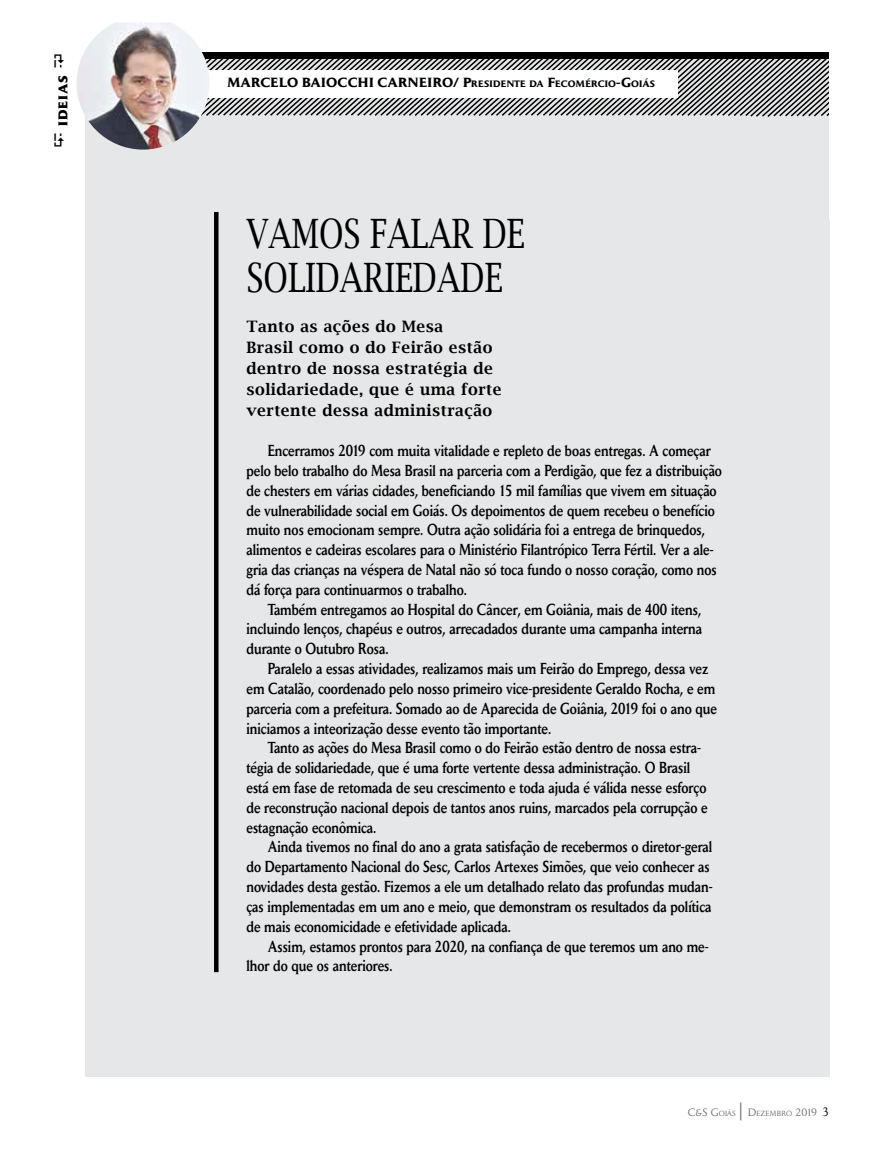
<style>
.page{position:relative;width:893px;height:1149px;background:#fff}
.page>*{position:absolute;margin:0;border:0;box-sizing:border-box;transform-origin:0 0}
.t1{font:40.5px/43.5px "Lucida Bright";color:#000;scale:.78 1}
.t2{font:500 15.75px/19.8px "Daily News";color:#000;scale:.8 1}
.t3{font:600 15.75px/21px "Lucida Bright";letter-spacing:.03em;color:#000}
.t4{font:700 13.05px "Daily News";letter-spacing:.02em;color:#000}
.t5{font:800 12.6px "Daily News";letter-spacing:.065em;color:#000}
.t6{font:10.5px "Daily News";color:#6d6e71}
.t7{font:7.35px "Daily News";letter-spacing:.04em;color:#6d6e71}
.s1{font-style:inherit}
.s2{font-size:9.15px}
.s3{font-size:7.35px}
.s4{font-size:18px}
.s5{font-size:10.5px}
.s6{font-size:12px;color:#000}
</style>
<div class="page">
<div style="left:85px;top:58px;width:744px;height:1018px;background:#e6e7e8"></div>
<svg style="left:210px;top:52px;width:619px;height:65px"></svg>
<div style="left:189px;top:70px;width:489px;height:28px;background:#fff"></div>
<img style="left:77px;top:22px;width:133px;height:127px">
<div style="left:214px;top:212px;width:5px;height:759px;background:#000"></div>
<p class="t5" style="left:55px;top:126px;width:51px;rotate:-90deg">ideias</p>
<p class="t4" style="left:227px;top:75px;width:429px">MARCELO BAIOCCHI CARNEIRO/ <span class="s1">P</span><span class="s2">RESIDENTE DA</span> <span class="s1">F</span><span class="s2">ECOMÉRCIO</span><span class="s1">-G</span><span class="s2">OIÁS</span></p>
<h1 class="t1" style="left:246px;top:212px;width:358px">VAMOS FALAR DE<br>SOLIDARIEDADE</h1>
<p class="t3" style="left:246px;top:316px;width:257px">Tanto as ações do Mesa<br>Brasil como o do Feirão estão dentro de nossa estratégia de solidariedade, que é uma forte vertente dessa administração</p>
<p class="t2" style="left:246px;top:440px;width:596px;text-indent:21px">Encerramos 2019 com muita vitalidade e repleto de boas entregas. A começar pelo belo trabalho do Mesa Brasil na parceria com a Perdigão, que fez a distribuição de chesters em várias cidades, beneficiando 15 mil famílias que vivem em situação de vulnerabilidade social em Goiás. Os depoimentos de quem recebeu o benefício muito nos emocionam sempre. Outra ação solidária foi a entrega de brinquedos, alimentos e cadeiras escolares para o Ministério Filantrópico Terra Fértil. Ver a ale&shy;gria das crianças na véspera de Natal não só toca fundo o nosso coração, como nos dá força para continuarmos o trabalho.</p>
<p class="t2" style="left:246px;top:599px;width:571px;text-align:justify;text-indent:21px">Também entregamos ao Hospital do Câncer, em Goiânia, mais de 400 itens, incluindo lenços, chapéus e outros, arrecadados durante uma campanha interna durante o Outubro Rosa.</p>
<p class="t2" style="left:246px;top:658px;width:590px;text-indent:21px">Paralelo a essas atividades, realizamos mais um Feirão do Emprego, dessa vez em Catalão, coordenado pelo nosso primeiro vice-presidente Geraldo Rocha, e em parceria com a prefeitura. Somado ao de Aparecida de Goiânia, 2019 foi o ano que iniciamos a inteorização desse evento tão importante.</p>
<p class="t2" style="left:246px;top:737px;width:578px;text-indent:21px">Tanto as ações do Mesa Brasil como o do Feirão estão dentro de nossa estra&shy;tégia de solidariedade, que é uma forte vertente dessa administração. O Brasil está em fase de retomada de seu crescimento e toda ajuda é válida nesse esforço de reconstrução nacional depois de tantos anos ruins, marcados pela corrupção e estagnação econômica.</p>
<p class="t2" style="left:246px;top:836px;width:584px;text-indent:21px">Ainda tivemos no final do ano a grata satisfação de recebermos o diretor-geral do Departamento Nacional do Sesc, Carlos Artexes Simões, que veio conhecer as novidades desta gestão. Fizemos a ele um detalhado relato das profundas mudan&shy;ças implementadas em um ano e meio, que demonstram os resultados da política de mais economicidade e efetividade aplicada.</p>
<p class="t2" style="left:246px;top:935px;width:579px;text-indent:21px">Assim, estamos prontos para 2020, na confiança de que teremos um ano me&shy;lhor do que os anteriores.</p>
<p class="t6" style="left:688px;top:1105px;width:49px">C&amp;S G<span class="s3">OIÁS</span></p>
<p class="t7" style="left:739px;top:1108px;width:92px"><span class="s4">|</span> <span class="s5">D</span>EZEMBRO <span class="s5">2019</span> <span class="s6">3</span></p>
</div>
